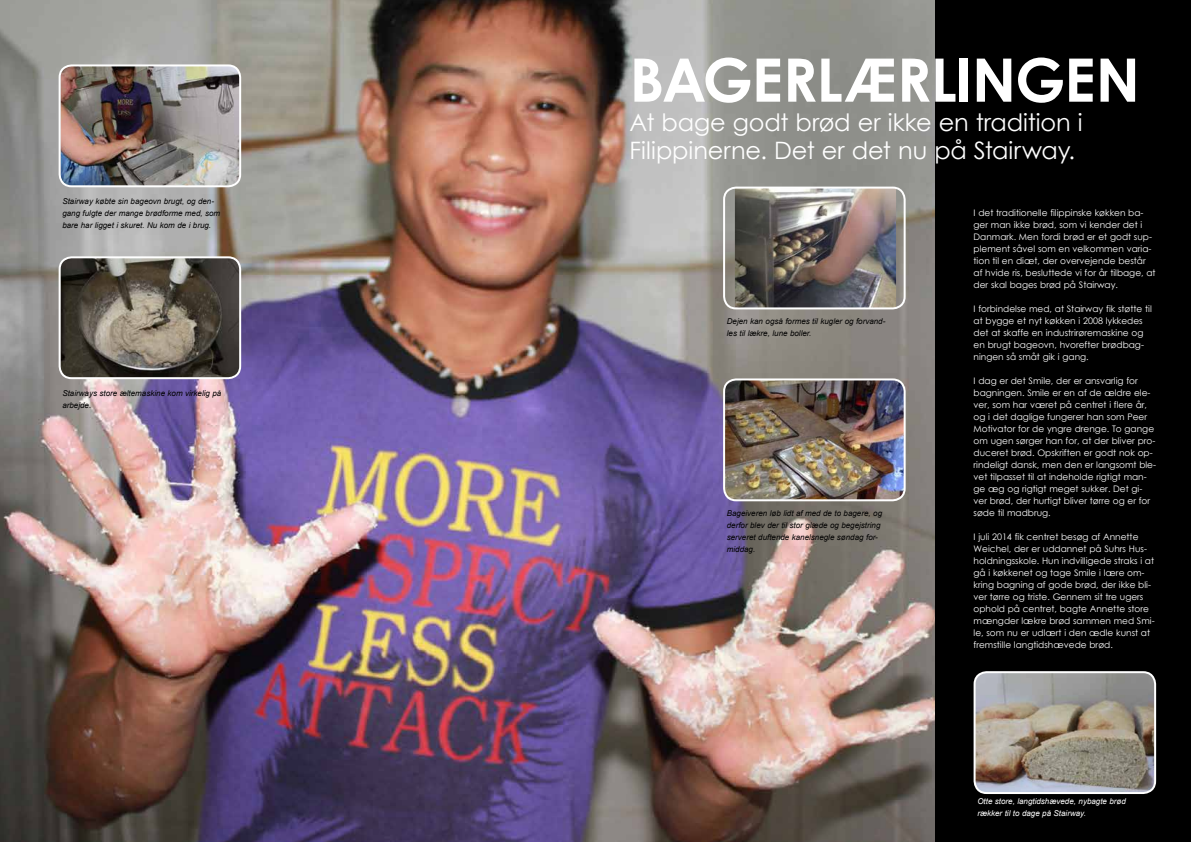
<style>
.page{position:relative;width:1191px;height:842px;background:#fff}
.page>*{position:absolute;margin:0;border:0;box-sizing:border-box;transform-origin:0 0}
.t1{font:700 60px "Century Gothic";letter-spacing:-.02em;color:#fff}
.t2{font:24px/28.8px "Century Gothic";letter-spacing:-.005em;color:#fff}
.t3{font:9px/12px "Century Gothic";color:#fff}
.t4{font:italic 8px/12px "Arial";color:#000}
.t5{font:italic 8px/12px "Arial";color:#fff}
</style>
<div class="page">
<img style="left:0;top:0;width:935px;height:842px">
<div style="left:935px;top:0;width:256px;height:842px;background:#000"></div>
<img style="left:60px;top:65px;width:180px;height:121px">
<div style="left:59px;top:64px;width:182px;height:123px;border:2px solid #fff;border-radius:12px"></div>
<img style="left:60px;top:257px;width:180px;height:121px">
<div style="left:59px;top:256px;width:182px;height:123px;border:2px solid #fff;border-radius:12px"></div>
<img style="left:735px;top:190px;width:161px;height:116px">
<div style="left:723px;top:187px;width:182px;height:122px;border:2px solid #fff;border-radius:12px"></div>
<img style="left:724px;top:379px;width:180px;height:121px">
<div style="left:723px;top:378px;width:182px;height:123px;border:2px solid #fff;border-radius:12px"></div>
<img style="left:976px;top:673px;width:179px;height:119px">
<div style="left:973px;top:671px;width:183px;height:123px;border:2px solid #fff;border-radius:12px"></div>
<p class="t4" style="left:62px;top:195px;width:159px">Stairway købte sin bageovn brugt, og den&shy;gang fulgte der mange brødforme med, som bare har ligget i skuret. Nu kom de i brug.</p>
<p class="t4" style="left:62px;top:387px;width:160px">Stairways store æltemaskine kom virkelig på arbejde.</p>
<h1 class="t1" style="left:629px;top:34px;width:512px">BAGERLÆRLINGEN</h1>
<h2 class="t2" style="left:629px;top:107px;width:454px">At bage godt brød er ikke en tradition i<br>Filippinerne. Det er det nu på Stairway.</h2>
<p class="t4" style="left:727px;top:315px;width:160px">Dejen kan også formes til kugler og forvand&shy;les til lækre, lune boller.</p>
<p class="t4" style="left:727px;top:507px;width:157px">Bageiveren løb lidt af med de to bagere, og derfor blev der til stor glæde og begejstring serveret duftende kanelsnegle søndag for&shy;middag.</p>
<p class="t3" style="left:973px;top:207px;width:184px">I det traditionelle filippinske køkken ba&shy;ger man ikke brød, som vi kender det i Danmark. Men fordi brød er et godt sup&shy;plement såvel som en velkommen varia&shy;tion til en diæt, der overvejende består af hvide ris, besluttede vi for år tilbage, at der skal bages brød på Stairway.</p>
<p class="t3" style="left:973px;top:303px;width:180px">I forbindelse med, at Stairway fik støtte til at bygge et nyt køkken i 2008 lykkedes det at skaffe en industrirøremaskine og en brugt bageovn, hvorefter brødbag&shy;ningen så småt gik i gang.</p>
<p class="t3" style="left:973px;top:375px;width:184px">I dag er det Smile, der er ansvarlig for bagningen. Smile er en af de ældre ele&shy;ver, som har været på centret i flere år, og i det daglige fungerer han som Peer Motivator for de yngre drenge. To gange om ugen sørger han for, at der bliver pro&shy;duceret brød. Opskriften er godt nok op&shy;rindeligt dansk, men den er langsomt ble&shy;vet tilpasset til at indeholde rigtigt man&shy;ge æg og rigtigt meget sukker. Det gi&shy;ver brød, der hurtigt bliver tørre og er for søde til madbrug.</p>
<p class="t3" style="left:973px;top:531px;width:183px">I juli 2014 fik centret besøg af Annette Weichel, der er uddannet på Suhrs Hus&shy;holdningsskole. Hun indvilligede straks i at gå i køkkenet og tage Smile i lære om&shy;kring bagning af gode brød, der ikke bli&shy;ver tørre og triste. Gennem sit tre ugers ophold på centret, bagte Annette store mængder lækre brød sammen med Smi&shy;le, som nu er udlært i den ædle kunst at fremstille langtidshævede brød.</p>
<p class="t5" style="left:977px;top:795px;width:150px">Otte store, langtidshævede, nybagte brød rækker til to dage på Stairway.</p>
</div>
